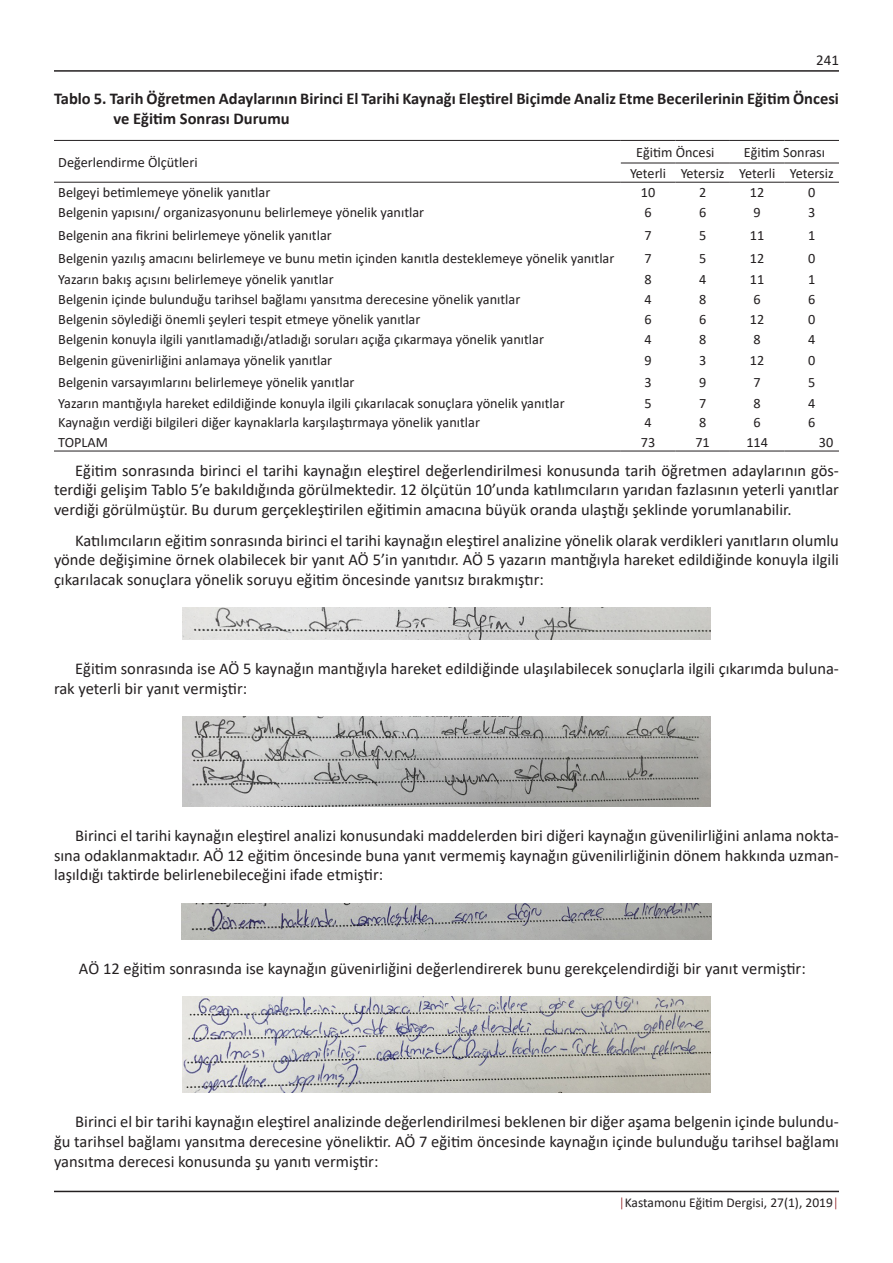
<style>
.page{position:relative;width:893px;height:1263px;background:#fff}
.page>*{position:absolute;margin:0;border:0;box-sizing:border-box;transform-origin:0 0}
.metin{font:16.5px/19.8px "Calibri";color:#231f20;text-align:justify}
.tablo{font:700 16.5px/19.8px "Calibri";color:#231f20}
.t1{font:15px "Calibri";color:#231f20}
.tablo_ici{font:14.25px "Calibri";color:#231f20}
.t2{font:13.5px "Calibri";color:#231f20}
.s1{font-weight:300;color:#8c171b}
</style>
<div class="page">
<hr style="left:54px;top:70px;width:785px;height:2px;background:#231f20">
<hr style="left:54px;top:1191px;width:785px;height:1px;background:#231f20">
<hr style="left:54px;top:140px;width:567px;height:1px;background:#231f20">
<hr style="left:621px;top:140px;width:54px;height:1px;background:#231f20">
<hr style="left:675px;top:140px;width:55px;height:1px;background:#231f20">
<hr style="left:730px;top:140px;width:54px;height:1px;background:#231f20">
<hr style="left:784px;top:140px;width:55px;height:1px;background:#231f20">
<hr style="left:621px;top:163px;width:54px;height:1px;background:#231f20">
<hr style="left:675px;top:163px;width:55px;height:1px;background:#231f20">
<hr style="left:730px;top:163px;width:54px;height:1px;background:#231f20">
<hr style="left:784px;top:163px;width:55px;height:1px;background:#231f20">
<hr style="left:54px;top:182px;width:567px;height:1px;background:#231f20">
<hr style="left:621px;top:182px;width:54px;height:1px;background:#231f20">
<hr style="left:675px;top:182px;width:55px;height:1px;background:#231f20">
<hr style="left:730px;top:182px;width:54px;height:1px;background:#231f20">
<hr style="left:784px;top:182px;width:55px;height:1px;background:#231f20">
<hr style="left:54px;top:451px;width:567px;height:1px;background:#231f20">
<hr style="left:621px;top:451px;width:54px;height:1px;background:#231f20">
<hr style="left:675px;top:451px;width:55px;height:1px;background:#231f20">
<hr style="left:730px;top:451px;width:54px;height:1px;background:#231f20">
<hr style="left:784px;top:451px;width:55px;height:1px;background:#231f20">
<img style="left:182px;top:608px;width:529px;height:31px">
<img style="left:182px;top:717px;width:529px;height:89px">
<img style="left:181px;top:903px;width:531px;height:36px">
<img style="left:183px;top:996px;width:527px;height:96px">
<p class="t1" style="left:816px;top:50px;width:24px">241</p>
<p class="tablo" style="left:114px;top:88px;width:727px;text-indent:-60px">Tablo 5. Tarih Öğretmen Adaylarının Birinci El Tarihi Kaynağı Eleştirel Biçimde Analiz Etme Becerilerinin Eğitim Öncesi ve Eğitim Sonrası Durumu</p>
<p class="tablo_ici" style="left:58px;top:152px;width:141px">Değerlendirme Ölçütleri</p>
<p class="tablo_ici" style="left:636px;top:142px;width:80px">Eğitim Öncesi</p>
<p class="tablo_ici" style="left:744px;top:142px;width:83px">Eğitim Sonrası</p>
<p class="tablo_ici" style="left:630px;top:163px;width:38px">Yeterli</p>
<p class="tablo_ici" style="left:681px;top:163px;width:45px">Yetersiz</p>
<p class="tablo_ici" style="left:739px;top:163px;width:38px">Yeterli</p>
<p class="tablo_ici" style="left:790px;top:163px;width:45px">Yetersiz</p>
<p class="tablo_ici" style="left:58px;top:183px;width:214px">Belgeyi betimlemeye yönelik yanıtlar</p>
<p class="tablo_ici" style="left:641px;top:183px;width:16px">10</p>
<p class="tablo_ici" style="left:699px;top:183px;width:9px">2</p>
<p class="tablo_ici" style="left:750px;top:183px;width:16px">12</p>
<p class="tablo_ici" style="left:808px;top:183px;width:9px">0</p>
<p class="tablo_ici" style="left:58px;top:203px;width:367px">Belgenin yapısını/ organizasyonunu belirlemeye yönelik yanıtlar</p>
<p class="tablo_ici" style="left:644px;top:203px;width:9px">6</p>
<p class="tablo_ici" style="left:699px;top:203px;width:9px">6</p>
<p class="tablo_ici" style="left:754px;top:203px;width:9px">9</p>
<p class="tablo_ici" style="left:808px;top:203px;width:9px">3</p>
<p class="tablo_ici" style="left:58px;top:226px;width:275px">Belgenin ana fikrini belirlemeye yönelik yanıtlar</p>
<p class="tablo_ici" style="left:644px;top:226px;width:9px">7</p>
<p class="tablo_ici" style="left:699px;top:226px;width:9px">5</p>
<p class="tablo_ici" style="left:750px;top:226px;width:16px">11</p>
<p class="tablo_ici" style="left:808px;top:226px;width:9px">1</p>
<p class="tablo_ici" style="left:58px;top:249px;width:558px">Belgenin yazılış amacını belirlemeye ve bunu metin içinden kanıtla desteklemeye yönelik yanıtlar</p>
<p class="tablo_ici" style="left:644px;top:249px;width:9px">7</p>
<p class="tablo_ici" style="left:699px;top:249px;width:9px">5</p>
<p class="tablo_ici" style="left:750px;top:249px;width:16px">12</p>
<p class="tablo_ici" style="left:808px;top:249px;width:9px">0</p>
<p class="tablo_ici" style="left:58px;top:269px;width:277px">Yazarın bakış açısını belirlemeye yönelik yanıtlar</p>
<p class="tablo_ici" style="left:644px;top:269px;width:9px">8</p>
<p class="tablo_ici" style="left:699px;top:269px;width:9px">4</p>
<p class="tablo_ici" style="left:750px;top:269px;width:16px">11</p>
<p class="tablo_ici" style="left:808px;top:269px;width:9px">1</p>
<p class="tablo_ici" style="left:58px;top:290px;width:464px">Belgenin içinde bulunduğu tarihsel bağlamı yansıtma derecesine yönelik yanıtlar</p>
<p class="tablo_ici" style="left:644px;top:290px;width:9px">4</p>
<p class="tablo_ici" style="left:699px;top:290px;width:9px">8</p>
<p class="tablo_ici" style="left:754px;top:290px;width:9px">6</p>
<p class="tablo_ici" style="left:808px;top:290px;width:9px">6</p>
<p class="tablo_ici" style="left:58px;top:309px;width:364px">Belgenin söylediği önemli şeyleri tespit etmeye yönelik yanıtlar</p>
<p class="tablo_ici" style="left:644px;top:309px;width:9px">6</p>
<p class="tablo_ici" style="left:699px;top:309px;width:9px">6</p>
<p class="tablo_ici" style="left:750px;top:309px;width:16px">12</p>
<p class="tablo_ici" style="left:808px;top:309px;width:9px">0</p>
<p class="tablo_ici" style="left:58px;top:329px;width:487px">Belgenin konuyla ilgili yanıtlamadığı/atladığı soruları açığa çıkarmaya yönelik yanıtlar</p>
<p class="tablo_ici" style="left:644px;top:329px;width:9px">4</p>
<p class="tablo_ici" style="left:699px;top:329px;width:9px">8</p>
<p class="tablo_ici" style="left:754px;top:329px;width:9px">8</p>
<p class="tablo_ici" style="left:808px;top:329px;width:9px">4</p>
<p class="tablo_ici" style="left:58px;top:350px;width:275px">Belgenin güvenirliğini anlamaya yönelik yanıtlar</p>
<p class="tablo_ici" style="left:644px;top:350px;width:9px">9</p>
<p class="tablo_ici" style="left:699px;top:350px;width:9px">3</p>
<p class="tablo_ici" style="left:750px;top:350px;width:16px">12</p>
<p class="tablo_ici" style="left:808px;top:350px;width:9px">0</p>
<p class="tablo_ici" style="left:58px;top:372px;width:298px">Belgenin varsayımlarını belirlemeye yönelik yanıtlar</p>
<p class="tablo_ici" style="left:644px;top:372px;width:9px">3</p>
<p class="tablo_ici" style="left:699px;top:372px;width:9px">9</p>
<p class="tablo_ici" style="left:754px;top:372px;width:9px">7</p>
<p class="tablo_ici" style="left:808px;top:372px;width:9px">5</p>
<p class="tablo_ici" style="left:58px;top:393px;width:508px">Yazarın mantığıyla hareket edildiğinde konuyla ilgili çıkarılacak sonuçlara yönelik yanıtlar</p>
<p class="tablo_ici" style="left:644px;top:393px;width:9px">5</p>
<p class="tablo_ici" style="left:699px;top:393px;width:9px">7</p>
<p class="tablo_ici" style="left:754px;top:393px;width:9px">8</p>
<p class="tablo_ici" style="left:808px;top:393px;width:9px">4</p>
<p class="tablo_ici" style="left:58px;top:413px;width:423px">Kaynağın verdiği bilgileri diğer kaynaklarla karşılaştırmaya yönelik yanıtlar</p>
<p class="tablo_ici" style="left:644px;top:413px;width:9px">4</p>
<p class="tablo_ici" style="left:699px;top:413px;width:9px">8</p>
<p class="tablo_ici" style="left:754px;top:413px;width:9px">6</p>
<p class="tablo_ici" style="left:808px;top:413px;width:9px">6</p>
<p class="tablo_ici" style="left:58px;top:432px;width:51px">TOPLAM</p>
<p class="tablo_ici" style="left:641px;top:432px;width:16px">73</p>
<p class="tablo_ici" style="left:695px;top:432px;width:16px">71</p>
<p class="tablo_ici" style="left:746px;top:432px;width:23px">114</p>
<p class="tablo_ici" style="left:819px;top:432px;width:16px">30</p>
<p class="metin" style="left:54px;top:460px;width:786px;text-indent:21px">Eğitim sonrasında birinci el tarihi kaynağın eleştirel değerlendirilmesi konusunda tarih öğretmen adaylarının gös&shy;terdiği gelişim Tablo 5’e bakıldığında görülmektedir. 12 ölçütün 10’unda katılımcıların yarıdan fazlasının yeterli yanıtlar verdiği görülmüştür. Bu durum gerçekleştirilen eğitimin amacına büyük oranda ulaştığı şeklinde yorumlanabilir.</p>
<p class="metin" style="left:54px;top:530px;width:786px;text-indent:21px">Katılımcıların eğitim sonrasında birinci el tarihi kaynağın eleştirel analizine yönelik olarak verdikleri yanıtların olumlu yönde değişimine örnek olabilecek bir yanıt AÖ 5’in yanıtıdır. AÖ 5 yazarın mantığıyla hareket edildiğinde konuyla ilgili çıkarılacak sonuçlara yönelik soruyu eğitim öncesinde yanıtsız bırakmıştır:</p>
<p class="metin" style="left:54px;top:658px;width:786px;text-indent:21px">Eğitim sonrasında ise AÖ 5 kaynağın mantığıyla hareket edildiğinde ulaşılabilecek sonuçlarla ilgili çıkarımda buluna&shy;rak yeterli bir yanıt vermiştir:</p>
<p class="metin" style="left:54px;top:825px;width:786px;text-indent:21px">Birinci el tarihi kaynağın eleştirel analizi konusundaki maddelerden biri diğeri kaynağın güvenilirliğini anlama nokta&shy;sına odaklanmaktadır. AÖ 12 eğitim öncesinde buna yanıt vermemiş kaynağın güvenilirliğinin dönem hakkında uzman&shy;laşıldığı taktirde belirlenebileceğini ifade etmiştir:</p>
<p class="metin" style="left:79px;top:958px;width:728px">AÖ 12 eğitim sonrasında ise kaynağın güvenirliğini değerlendirerek bunu gerekçelendirdiği bir yanıt vermiştir:</p>
<p class="metin" style="left:54px;top:1111px;width:786px;text-indent:21px">Birinci el bir tarihi kaynağın eleştirel analizinde değerlendirilmesi beklenen bir diğer aşama belgenin içinde bulundu&shy;ğu tarihsel bağlamı yansıtma derecesine yöneliktir. AÖ 7 eğitim öncesinde kaynağın içinde bulunduğu tarihsel bağlamı yansıtma derecesi konusunda şu yanıtı vermiştir:</p>
<p class="t2" style="left:619px;top:1193px;width:222px"><span class="s1">|</span>Kastamonu Eğitim Dergisi, 27(1), 2019<span class="s1">|</span></p>
</div>
